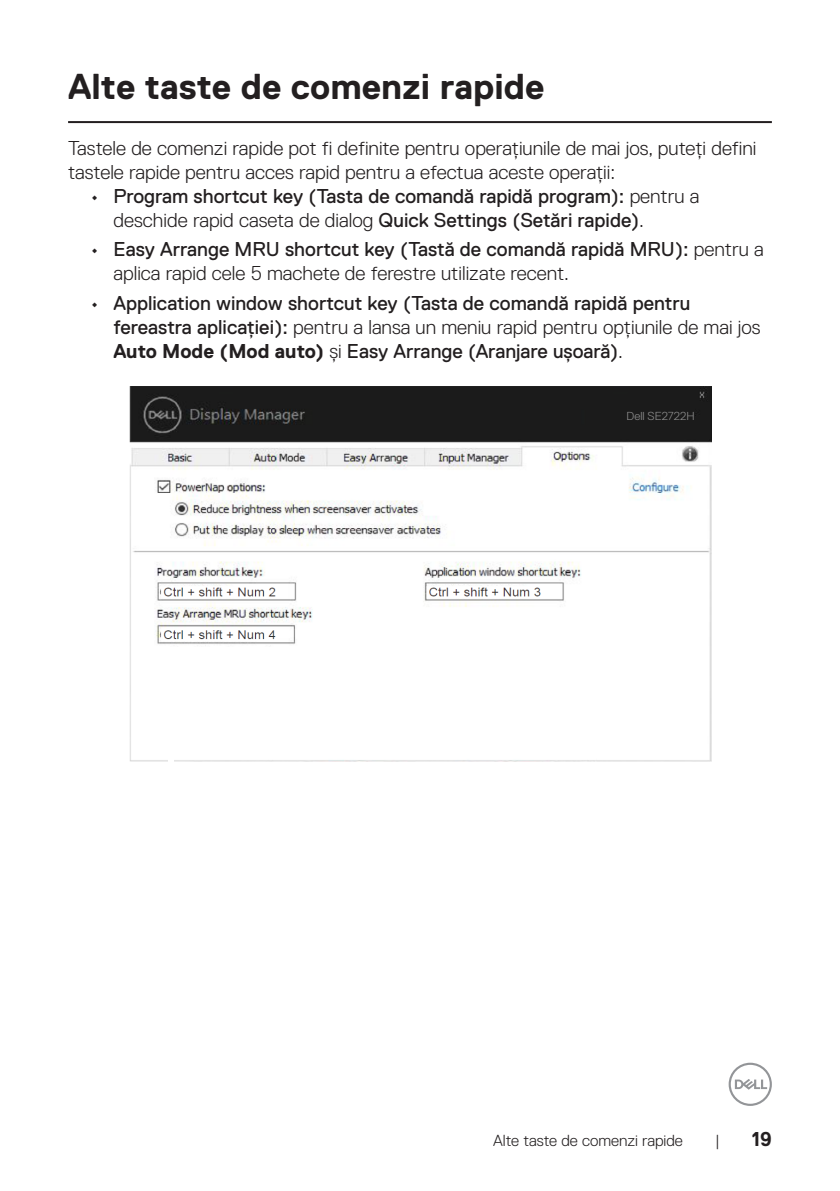
<style>
.page{position:relative;width:840px;height:1191px;background:#fff}
.page>*{position:absolute;margin:0;border:0;box-sizing:border-box;transform-origin:0 0}
.Head_1{font:700 36px "Dell Replica";color:#231f20}
.t1{font:20px/24px "Dell Replica";color:#231f20}
.Paragraph{font:300 20px/24px "Dell Replica";color:#231f20}
.t2{font:700 20px "Dell Replica";color:#231f20}
.t3{font:300 16px "Dell Replica";color:#231f20}
.t4{font:300 11.6px "Dell Replica";color:#939393;scale:1.04 1}
.s1{font-weight:300}
.s2{font-weight:400}
.s3{font-weight:700}
</style>
<div class="page">
<svg style="left:728px;top:1062px;width:43px;height:44px"></svg>
<hr style="left:68px;top:121px;width:703px;height:2px;background:#231f20">
<img style="left:129px;top:386px;width:581px;height:375px">
<div style="left:168px;top:703px;width:5px;height:12px;background:#fff"></div>
<div style="left:168px;top:758px;width:5px;height:13px;background:#fff"></div>
<div style="left:586px;top:400px;width:108px;height:30px;background:#1b1b1b"></div>
<div style="left:153px;top:647px;width:205px;height:56px;background:#fff"></div>
<p class="Head_1" style="left:68px;top:66px;width:477px">Alte taste de comenzi rapide</p>
<p class="Paragraph" style="left:68px;top:136px;width:689px">Tastele de comenzi rapide pot fi definite pentru operațiunile de mai jos, puteți defini tastele rapide pentru acces rapid pentru a efectua aceste operații:</p>
<p class="t1" style="left:113px;top:184px;width:587px;text-indent:-23px">• Program shortcut key (Tasta de comandă rapidă program): <span class="s1">pentru a deschide rapid caseta de dialog</span> Quick Settings (Setări rapide)<span class="s1">.</span></p>
<p class="Paragraph" style="left:113px;top:238px;width:651px;text-indent:-23px"><span class="s2">• Easy Arrange MRU shortcut key (Tastă de comandă rapidă MRU):</span> pentru a aplica rapid cele 5 machete de ferestre utilizate recent.</p>
<p class="t1" style="left:113px;top:291px;width:648px;text-indent:-23px">• Application window shortcut key (Tasta de comandă rapidă pentru fereastra aplicației): <span class="s1">pentru a lansa un meniu rapid pentru opțiunile de mai jos<br></span><span class="s3">Auto Mode (Mod auto)</span> <span class="s1">și</span> Easy Arrange (Aranjare ușoară)<span class="s1">.</span></p>
<p class="t4" style="left:626px;top:410px;width:67px">Dell SE2722H</p>
<p class="t3" style="left:493px;top:1131px;width:191px">Alte taste de comenzi rapide</p>
<p class="t3" style="left:714px;top:1131px;width:6px">|</p>
<p class="t2" style="left:751px;top:1127px;width:21px">19</p>
</div>
